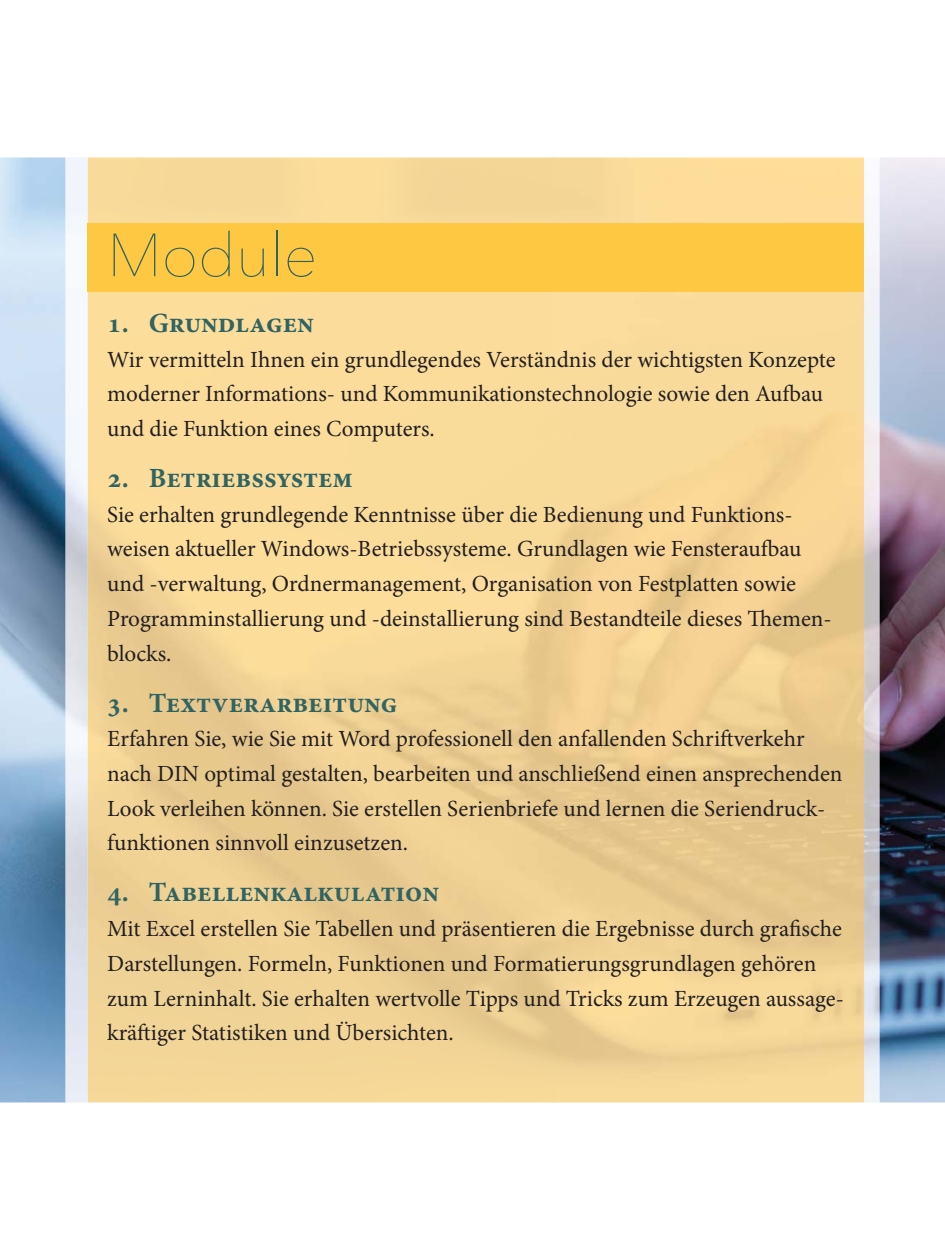
<style>
.page{position:relative;width:945px;height:1260px;background:#fff}
.page>*{position:absolute;margin:0;border:0;box-sizing:border-box;transform-origin:0 0}
.t1{font:200 60.2px "Avenir Next";color:#306463}
.t2{font:700 27.82px "Minion Pro";color:#306463}
.t3{font:23.1px/34.6px "Minion Pro";letter-spacing:-.005em;color:#231f20}
</style>
<div class="page">
<img style="left:0;top:158px;width:945px;height:945px">
<div style="left:66px;top:158px;width:813px;height:77px;background:#f3f6fc"></div>
<img style="left:66px;top:235px;width:22px;height:868px">
<img style="left:864px;top:235px;width:15px;height:868px">
<img style="left:88px;top:158px;width:776px;height:945px">
<div style="left:88px;top:223px;width:776px;height:68px;background:#ffc843"></div>
<h1 class="t1" style="left:107px;top:216px;width:212px">Module</h1>
<p class="t2" style="left:107px;top:306px;width:208px">1. Grundlagen</p>
<p class="t3" style="left:107px;top:344px;width:730px">Wir vermitteln Ihnen ein grundlegendes Verständnis der wichtigsten Konzepte moderner Informations- und Kommunikationstechnologie sowie den Aufbau und die Funktion eines Computers.</p>
<p class="t2" style="left:107px;top:461px;width:247px">2. Betriebssystem</p>
<p class="t3" style="left:107px;top:499px;width:726px">Sie erhalten grundlegende Kenntnisse über die Bedienung und Funktions&shy;weisen aktueller Windows-Betriebssysteme. Grundlagen wie Fensteraufbau und -verwaltung, Ordnermanagement, Organisation von Festplatten sowie Programminstallierung und -deinstallierung sind Bestandteile dieses Themen&shy;blocks.</p>
<p class="t2" style="left:107px;top:686px;width:292px">3. Textverarbeitung</p>
<p class="t3" style="left:107px;top:724px;width:737px">Erfahren Sie, wie Sie mit Word professionell den anfallenden Schriftverkehr nach DIN optimal gestalten, bearbeiten und anschließend einen ansprechenden Look verleihen können. Sie erstellen Serienbriefe und lernen die Seriendruck&shy;funktionen sinnvoll einzusetzen.</p>
<p class="t2" style="left:107px;top:876px;width:333px">4. Tabellenkalkulation</p>
<p class="t3" style="left:107px;top:913px;width:738px">Mit Excel erstellen Sie Tabellen und präsentieren die Ergebnisse durch grafische Darstellungen. Formeln, Funktionen und Formatierungsgrundlagen gehören zum Lerninhalt. Sie erhalten wertvolle Tipps und Tricks zum Erzeugen aussage&shy;kräftiger Statistiken und Übersichten.</p>
</div>
